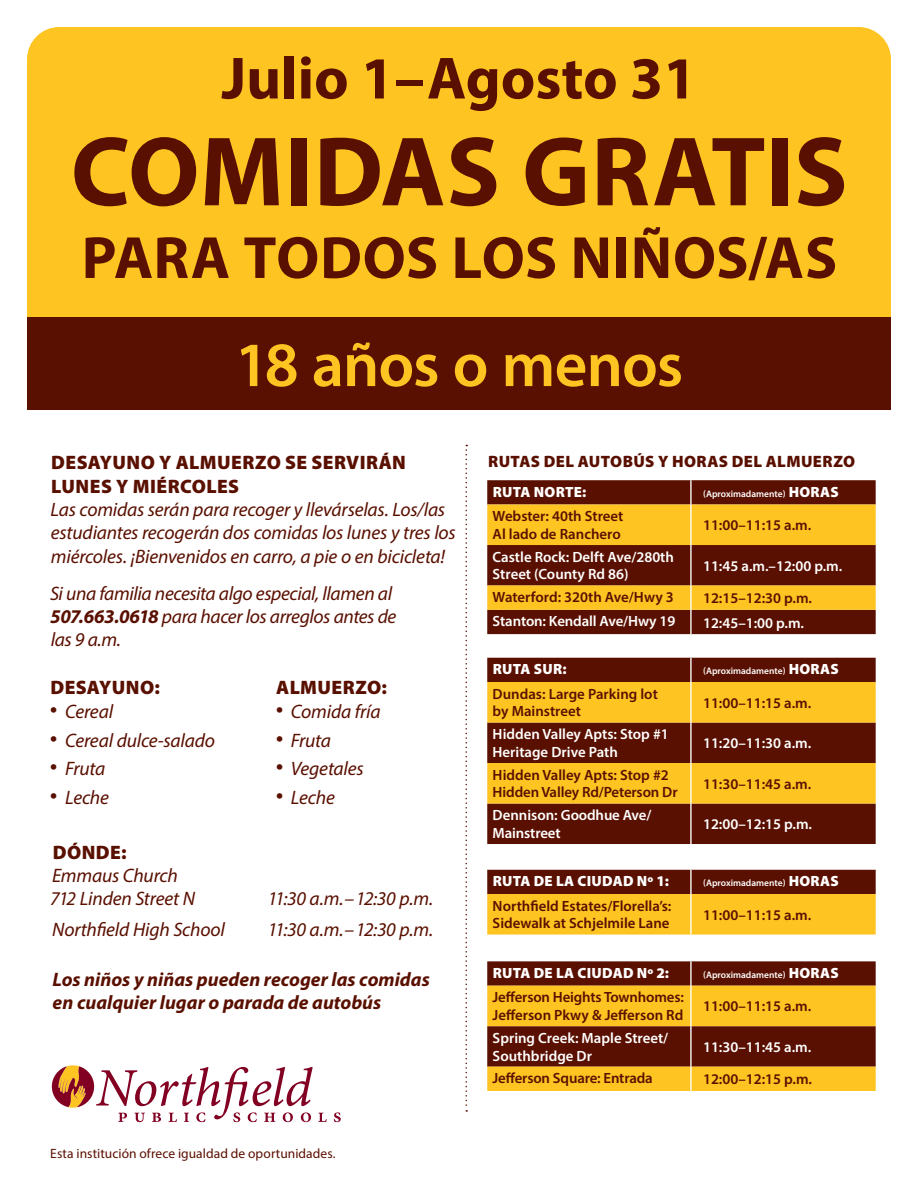
<style>
.page{position:relative;width:918px;height:1188px;background:#fff}
.page>*{position:absolute;margin:0;border:0;box-sizing:border-box;transform-origin:0 0}
.t1{font:700 99.6px "Myriad Pro";color:#5a1000}
.t2{font:600 63.45px "Myriad Pro";letter-spacing:-.015em;color:#fec422}
.t3{font:700 60px "Myriad Pro";color:#5a1000}
.t4{font:italic 19.5px/23.4px "Myriad Pro";letter-spacing:-.015em;color:#5a1000}
.t5{font:italic 700 19.5px/23.4px "Myriad Pro";color:#5a1000}
.t6{font:900 19.5px "Myriad Pro";letter-spacing:.02em;color:#5a1000}
.t7{font:900 16.5px "Myriad Pro";letter-spacing:.025em;color:#5a1000}
.t8{font:600 14.85px/17.9px "Myriad Pro";color:#5a1000}
.t9{font:600 14.85px/17.9px "Myriad Pro";color:#fff}
.t10{font:900 14.85px "Myriad Pro";letter-spacing:.02em;color:#fff}
.t11{font:13.5px "Myriad Pro";letter-spacing:.005em;color:#5a1000}
.t12{font:600 9.45px "Myriad Pro";color:#fff}
.s1{font-weight:900;font-style:normal}
.s2{font-weight:700}
.s3{font-weight:900;font-size:14.85px}
</style>
<div class="page">
<div style="left:27px;top:27px;width:864px;height:290px;background:#fec422"></div>
<div style="left:27px;top:317px;width:864px;height:93px;background:#5a1000"></div>
<svg style="left:334px;top:1112px;width:7px;height:10px"></svg>
<svg style="left:52px;top:1065px;width:275px;height:57px"></svg>
<svg style="left:465px;top:445px;width:2px;height:667px"></svg>
<div style="left:487px;top:480px;width:389px;height:154px;background:#5a1000"></div>
<svg style="left:487px;top:505px;width:389px;height:105px;background:#bf7f16"></svg>
<hr style="left:690px;top:505px;width:2px;height:40px;background:#fff">
<hr style="left:690px;top:545px;width:2px;height:41px;background:#fff">
<hr style="left:690px;top:586px;width:2px;height:24px;background:#fff">
<hr style="left:690px;top:610px;width:2px;height:24px;background:#fff">
<hr style="left:690px;top:480px;width:2px;height:25px;background:#fff">
<div style="left:487px;top:658px;width:389px;height:186px;background:#5a1000"></div>
<svg style="left:487px;top:682px;width:389px;height:122px;background:#c78818"></svg>
<hr style="left:690px;top:682px;width:2px;height:41px;background:#fff">
<hr style="left:690px;top:723px;width:2px;height:40px;background:#fff">
<hr style="left:690px;top:763px;width:2px;height:41px;background:#fff">
<hr style="left:690px;top:804px;width:2px;height:40px;background:#fff">
<hr style="left:690px;top:658px;width:2px;height:24px;background:#fff">
<svg style="left:487px;top:870px;width:389px;height:65px;background:#c18217"></svg>
<hr style="left:690px;top:894px;width:2px;height:41px;background:#fff">
<hr style="left:690px;top:870px;width:2px;height:24px;background:#fff">
<svg style="left:487px;top:961px;width:389px;height:130px;background:#ad6b13"></svg>
<hr style="left:690px;top:986px;width:2px;height:40px;background:#fff">
<hr style="left:690px;top:1026px;width:2px;height:41px;background:#fff">
<hr style="left:690px;top:1067px;width:2px;height:24px;background:#fff">
<hr style="left:690px;top:961px;width:2px;height:25px;background:#fff">
<p class="t3" style="left:222px;top:39px;width:476px">Julio 1–Agosto 31</p>
<p class="t1" style="left:71px;top:107px;width:778px">COMIDAS GRATIS</p>
<p class="t3" style="left:82px;top:219px;width:757px">PARA TODOS LOS NIÑOS/AS</p>
<p class="t2" style="left:235px;top:324px;width:450px">18 años o menos</p>
<p class="t4" style="left:51px;top:451px;width:407px"><span class="s1">DESAYUNO Y ALMUERZO SE SERVIRÁN LUNES Y MIÉRCOLES<br></span>Las comidas serán para recoger y llevárselas. Los/las estudiantes recogerán dos comidas los lunes y tres los miércoles. ¡Bienvenidos en carro, a pie o en bicicleta!</p>
<p class="t4" style="left:50px;top:581px;width:348px">Si una familia necesita algo especial, llamen al<br><span class="s2">507.663.0618</span> para hacer los arreglos antes de las 9 a.m.</p>
<p class="t6" style="left:50px;top:675px;width:111px">DESAYUNO:</p>
<p class="t4" style="left:50px;top:699px;width:64px"><sup>•</sup> Cereal</p>
<p class="t4" style="left:50px;top:728px;width:166px"><sup>•</sup> Cereal dulce-salado</p>
<p class="t4" style="left:50px;top:757px;width:56px"><sup>•</sup> Fruta</p>
<p class="t4" style="left:50px;top:786px;width:60px"><sup>•</sup> Leche</p>
<p class="t6" style="left:276px;top:675px;width:112px">ALMUERZO:</p>
<p class="t4" style="left:276px;top:699px;width:106px"><sup>•</sup> Comida fría</p>
<p class="t4" style="left:276px;top:728px;width:56px"><sup>•</sup> Fruta</p>
<p class="t4" style="left:276px;top:757px;width:89px"><sup>•</sup> Vegetales</p>
<p class="t4" style="left:276px;top:786px;width:60px"><sup>•</sup> Leche</p>
<p class="t4" style="left:50px;top:840px;width:147px"><span class="s1">DÓNDE:<br></span>Emmaus Church<br>712 Linden Street N</p>
<p class="t4" style="left:268px;top:887px;width:167px">11:30 a.m. – 12:30 p.m.</p>
<p class="t4" style="left:52px;top:917px;width:174px">Northfield High School</p>
<p class="t4" style="left:268px;top:917px;width:167px">11:30 a.m. – 12:30 p.m.</p>
<p class="t5" style="left:52px;top:967px;width:379px">Los niños y niñas pueden recoger las comidas en cualquier lugar o parada de autobús</p>
<p class="t11" style="left:50px;top:1145px;width:287px">Esta institución ofrece igualdad de oportunidades.</p>
<p class="t7" style="left:488px;top:450px;width:369px">RUTAS DEL AUTOBÚS Y HORAS DEL ALMUERZO</p>
<p class="t10" style="left:493px;top:482px;width:95px">RUTA NORTE:</p>
<p class="t12" style="left:703px;top:488px;width:137px">(Aproximadamente) <span class="s3">HORAS</span></p>
<p class="t8" style="left:493px;top:507px;width:132px">Webster: 40th Street<br>Al lado de Ranchero</p>
<p class="t8" style="left:703px;top:516px;width:110px">11:00–11:15 a.m.</p>
<p class="t9" style="left:493px;top:547px;width:183px">Castle Rock: Delft Ave/280th<br>Street (County Rd 86)</p>
<p class="t9" style="left:703px;top:557px;width:141px">11:45 a.m.–12:00 p.m.</p>
<p class="t8" style="left:493px;top:588px;width:183px">Waterford: 320th Ave/Hwy 3</p>
<p class="t8" style="left:703px;top:589px;width:111px">12:15–12:30 p.m.</p>
<p class="t9" style="left:493px;top:612px;width:184px">Stanton: Kendall Ave/Hwy 19</p>
<p class="t9" style="left:703px;top:613px;width:103px">12:45–1:00 p.m.</p>
<p class="t10" style="left:493px;top:659px;width:75px">RUTA SUR:</p>
<p class="t12" style="left:703px;top:665px;width:137px">(Aproximadamente) <span class="s3">HORAS</span></p>
<p class="t8" style="left:493px;top:684px;width:167px">Dundas: Large Parking lot by Mainstreet</p>
<p class="t8" style="left:703px;top:694px;width:110px">11:00–11:15 a.m.</p>
<p class="t9" style="left:493px;top:725px;width:178px">Hidden Valley Apts: Stop #1<br>Heritage Drive Path</p>
<p class="t9" style="left:703px;top:734px;width:110px">11:20–11:30 a.m.</p>
<p class="t8" style="left:493px;top:765px;width:187px">Hidden Valley Apts: Stop #2<br>Hidden Valley Rd/Peterson Dr</p>
<p class="t8" style="left:703px;top:775px;width:110px">11:30–11:45 a.m.</p>
<p class="t9" style="left:493px;top:806px;width:160px">Dennison: Goodhue Ave/<br>Mainstreet</p>
<p class="t9" style="left:703px;top:815px;width:111px">12:00–12:15 p.m.</p>
<p class="t10" style="left:493px;top:871px;width:178px">RUTA DE LA CIUDAD Nº 1:</p>
<p class="t12" style="left:703px;top:877px;width:137px">(Aproximadamente) <span class="s3">HORAS</span></p>
<p class="t8" style="left:493px;top:896px;width:180px">Northfield Estates/Florella’s:<br>Sidewalk at Schjelmile Lane</p>
<p class="t8" style="left:703px;top:906px;width:110px">11:00–11:15 a.m.</p>
<p class="t10" style="left:493px;top:963px;width:178px">RUTA DE LA CIUDAD Nº 2:</p>
<p class="t12" style="left:703px;top:969px;width:137px">(Aproximadamente) <span class="s3">HORAS</span></p>
<p class="t8" style="left:493px;top:988px;width:193px">Jefferson Heights Townhomes:<br>Jefferson Pkwy &amp; Jefferson Rd</p>
<p class="t8" style="left:703px;top:997px;width:110px">11:00–11:15 a.m.</p>
<p class="t9" style="left:493px;top:1028px;width:177px">Spring Creek: Maple Street/<br>Southbridge Dr</p>
<p class="t9" style="left:703px;top:1038px;width:110px">11:30–11:45 a.m.</p>
<p class="t8" style="left:493px;top:1069px;width:162px">Jefferson Square: Entrada</p>
<p class="t8" style="left:703px;top:1070px;width:111px">12:00–12:15 p.m.</p>
</div>
